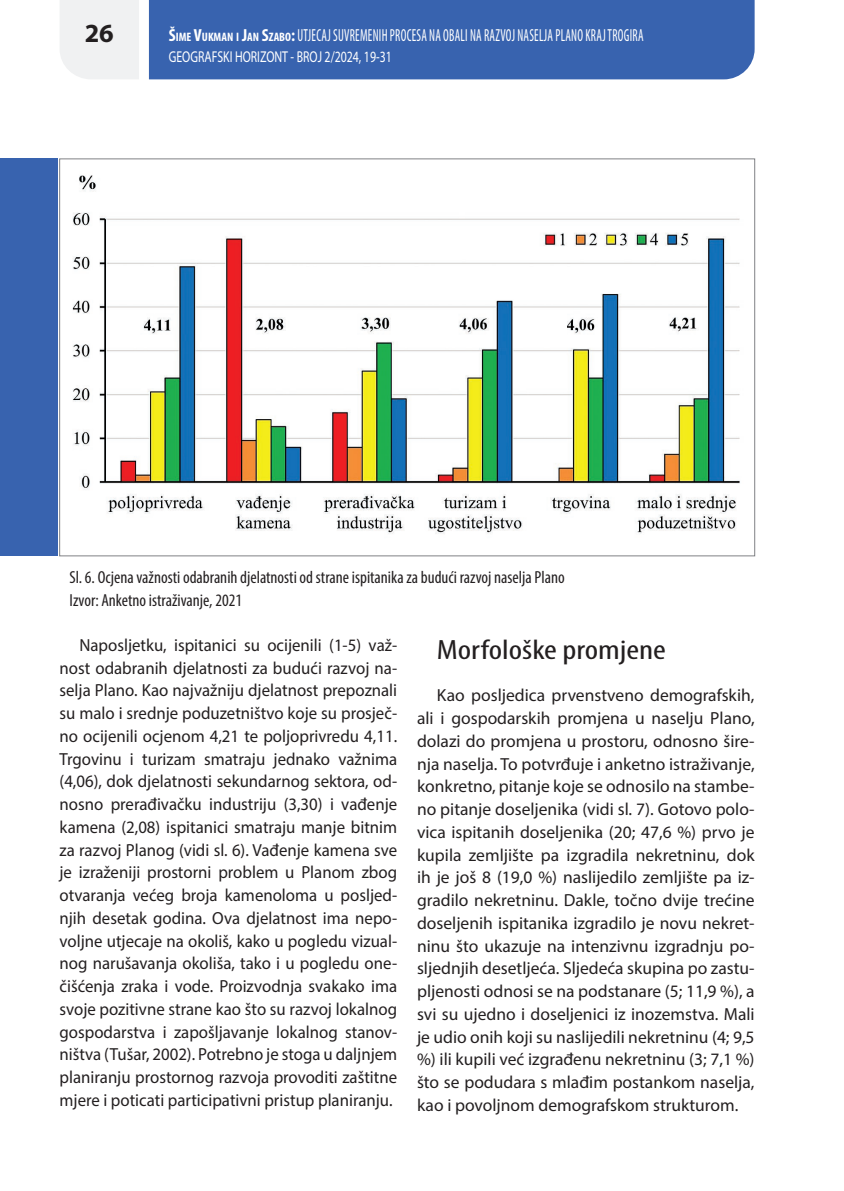
<style>
.page{position:relative;width:844px;height:1191px;background:#fff}
.page>*{position:absolute;margin:0;border:0;box-sizing:border-box;transform-origin:0 0}
.t1{font:condensed 28px "Myriad Pro";color:#231f20;scale:1.25 1}
.t2{font:700 26.25px "Myriad Pro";color:#231f20}
.t3{font:17.5px/22.8px "Myriad Pro";color:#231f20;text-align:justify;scale:.96 1}
.t4{font:17.5px/22.8px "Myriad Pro";color:#231f20;text-align:justify}
.Slika_naslov{font:condensed 17.5px "Myriad Pro";color:#231f20}
.Letva_lijevo_članak{font:condensed 17.5px "Myriad Pro";letter-spacing:.02em;color:#fff;scale:.73 1}
.Letva_lijevo_članak-2{font:15.75px "Myriad Pro";color:#fff;scale:.75 1}
.s1{font-weight:700}
.s2{font-weight:700;font-size:12.25px}
</style>
<div class="page">
<div style="left:149px;top:0;width:605px;height:79px;background:#3863af"></div>
<div style="left:60px;top:0;width:79px;height:79px;background:#f0f1f2"></div>
<div style="left:0;top:159px;width:57px;height:397px;background:#3863af"></div>
<img style="left:72px;top:175px;width:668px;height:359px">
<h2 class="t2" style="left:85px;top:16px;width:31px">26</h2>
<p class="Letva_lijevo_članak" style="left:169px;top:24px;width:651px"><span class="s1">Š</span><span class="s2">IME</span> <span class="s1">V</span><span class="s2">UKMAN I</span> <span class="s1">J</span><span class="s2">AN</span> <span class="s1">S</span><span class="s2">ZABO</span><span class="s1">:</span>UTJECAJ SUVREMENIH PROCESA NA OBALI NA RAZVOJ NASELJA PLANO KRAJ TROGIRA</p>
<p class="Letva_lijevo_članak-2" style="left:169px;top:47px;width:299px">GEOGRAFSKI HORIZONT - BROJ 2/2024, 19-31</p>
<p class="Slika_naslov" style="left:69px;top:567px;width:496px">Sl. 6. Ocjena važnosti odabranih djelatnosti od strane ispitanika za budući razvoj naselja Plano</p>
<p class="Slika_naslov" style="left:69px;top:589px;width:174px">Izvor: Anketno istraživanje, 2021</p>
<p class="t3" style="left:60px;top:633px;width:353px;text-indent:20px">Naposljetku, ispitanici su ocijenili (1-5) važ&shy;nost odabranih djelatnosti za budući razvoj na&shy;selja Plano. Kao najvažniju djelatnost prepoznali su malo i srednje poduzetništvo koje su prosječ&shy;no ocijenili ocjenom 4,21 te poljoprivredu 4,11.<br>Trgovinu i turizam smatraju jednako važnima (4,06), dok djelatnosti sekundarnog sektora, od&shy;nosno prerađivačku industriju (3,30) i vađenje kamena (2,08) ispitanici smatraju manje bitnim za razvoj Planog (vidi sl. 6). Vađenje kamena sve je izraženiji prostorni problem u Planom zbog otvaranja većeg broja kamenoloma u posljed&shy;njih desetak godina. Ova djelatnost ima nepo&shy;voljne utjecaje na okoliš, kako u pogledu vizual&shy;nog narušavanja okoliša, tako i u pogledu one&shy;čišćenja zraka i vode. Proizvodnja svakako ima svoje pozitivne strane kao što su razvoj lokalnog gospodarstva i zapošljavanje lokalnog stanov&shy;ništva (Tušar, 2002). Potrebno je stoga u daljnjem planiranju prostornog razvoja provoditi zaštitne mjere i poticati participativni pristup planiranju.</p>
<p class="t1" style="left:437px;top:632px;width:185px">Morfološke promjene</p>
<p class="t4" style="left:417px;top:684px;width:339px;text-indent:20px">Kao posljedica prvenstveno demografskih, ali i gospodarskih promjena u naselju Plano, dolazi do promjena u prostoru, odnosno šire&shy;nja naselja. To potvrđuje i anketno istraživanje, konkretno, pitanje koje se odnosilo na stambe&shy;no pitanje doseljenika (vidi sl. 7). Gotovo polo&shy;vica ispitanih doseljenika (20; 47,6 %) prvo je kupila zemljište pa izgradila nekretninu, dok ih je još 8 (19,0 %) naslijedilo zemljište pa iz&shy;gradilo nekretninu. Dakle, točno dvije trećine doseljenih ispitanika izgradilo je novu nekret&shy;ninu što ukazuje na intenzivnu izgradnju po&shy;sljednjih desetljeća. Sljedeća skupina po zastu&shy;pljenosti odnosi se na podstanare (5; 11,9 %), a svi su ujedno i doseljenici iz inozemstva. Mali je udio onih koji su naslijedili nekretninu (4; 9,5 %) ili kupili već izgrađenu nekretninu (3; 7,1 %) što se podudara s mlađim postankom naselja, kao i povoljnom demografskom strukturom.</p>
</div>
